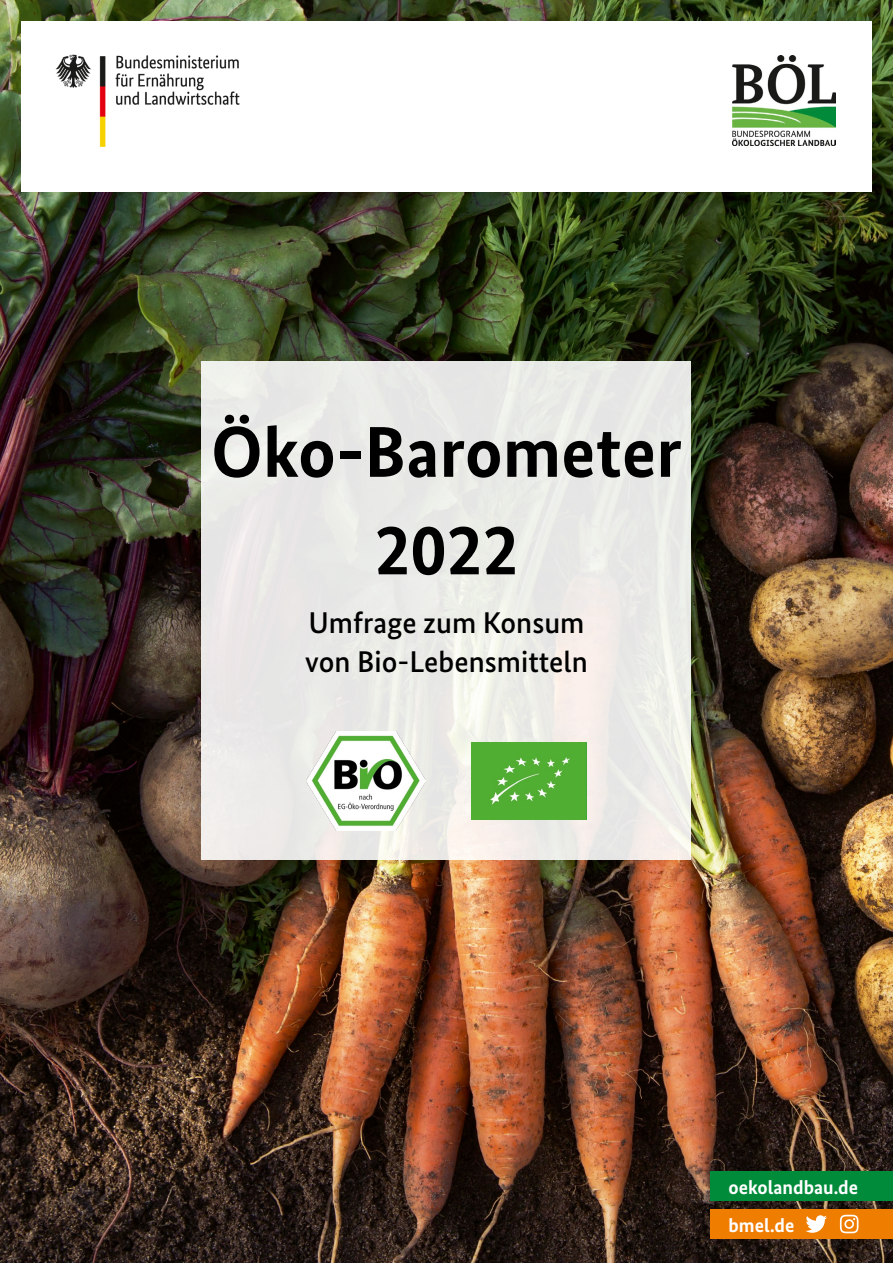
<style>
.page{position:relative;width:893px;height:1263px;background:#fff}
.page>*{position:absolute;margin:0;border:0;box-sizing:border-box;transform-origin:0 0}
.t1{font:700 72px/97.5px "Bundes Sans";color:#000;text-align:center}
.t2{font:500 30px/39px "Bundes Sans";color:#000}
.t3{font:700 19.5px "Bundes Sans";color:#fff}
</style>
<div class="page">
<img style="left:0;top:0;width:893px;height:1263px">
<div style="left:202px;top:361px;width:489px;height:499px;background:linear-gradient(to bottom,#e8eae7,#eeece8)"></div>
<div style="left:21px;top:21px;width:851px;height:170px;background:#fff"></div>
<div style="left:710px;top:1171px;width:183px;height:30px;background:#008b3b"></div>
<div style="left:710px;top:1209px;width:183px;height:30px;background:#ef7d00"></div>
<img style="left:732px;top:55px;width:104px;height:91px">
<img style="left:55px;top:54px;width:185px;height:93px">
<img style="left:472px;top:742px;width:115px;height:77px">
<img style="left:306px;top:731px;width:119px;height:99px">
<svg style="left:805px;top:1215px;width:22px;height:18px"></svg>
<svg style="left:840px;top:1215px;width:18px;height:18px"></svg>
<p class="t1" style="left:211px;top:403px;width:473px">Öko-Barometer<br>2022</p>
<p class="t2" style="left:305px;top:603px;width:284px">Umfrage zum Konsum von Bio-Lebensmitteln</p>
<p class="t3" style="left:728px;top:1175px;width:131px">oekolandbau.de</p>
<p class="t3" style="left:728px;top:1213px;width:68px">bmel.de</p>
</div>
